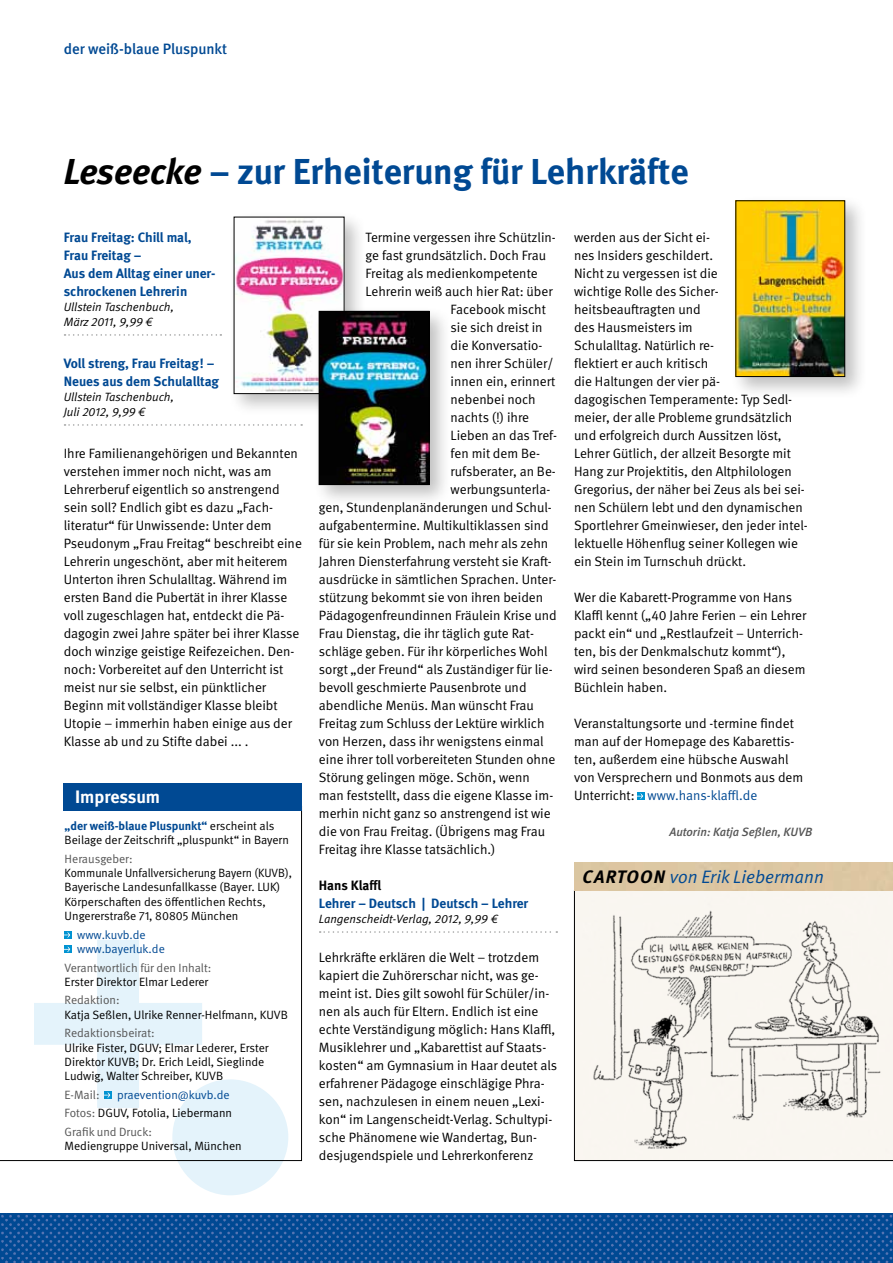
<style>
.page{position:relative;width:893px;height:1263px;background:#fff}
.page>*{position:absolute;margin:0;border:0;box-sizing:border-box;transform-origin:0 0}
.t1{font:700 36px "DGUV Meta";color:#004993}
.t2{font:italic 18px "DGUV Meta";color:#004993}
.t3{font:700 18px "DGUV Meta";letter-spacing:-.005em;color:#fff}
.t4{font:500 15px "DGUV Meta";color:#004993}
.t5{font:13.5px/18px "DGUV Meta";color:#000}
.t6{font:700 13.5px/18px "DGUV Meta";color:#004993}
.t7{font:700 13.5px "DGUV Meta";color:#000}
.t8{font:12px/14.2px "DGUV Meta";color:#000}
.t9{font:12px/14.2px "DGUV Meta";color:#000;scale:.96 1}
.t10{font:italic 12px/15px "DGUV Meta";color:#000}
.t11{font:12px "DGUV Meta";color:#565656}
.t12{font:12px/14.2px "DGUV Meta";color:#004993}
.t13{font:italic 500 12px "DGUV Meta";color:#565656}
.s1{font-style:italic;color:#000}
.s2{font-weight:700;color:#004993}
.s3{color:#004993}
.s4{color:#565656}
.s5{font-weight:700;color:#000}
</style>
<div class="page">
<svg style="left:34px;top:1161px;width:254px;height:34px"></svg>
<svg style="left:0;top:805px;width:302px;height:356px"></svg>
<svg style="left:574px;top:889px;width:319px;height:272px"></svg>
<div style="left:64px;top:783px;width:238px;height:28px;background:#004993"></div>
<img style="left:0;top:1214px;width:893px;height:49px">
<div style="left:65px;top:931px;width:7px;height:8px;background:#0093d2"></div>
<svg style="left:65px;top:932px;width:5px;height:6px"></svg>
<div style="left:65px;top:945px;width:7px;height:8px;background:#0093d2"></div>
<svg style="left:65px;top:946px;width:5px;height:7px"></svg>
<svg style="left:105px;top:1091px;width:7px;height:8px"></svg>
<svg style="left:65px;top:334px;width:156px;height:2px"></svg>
<svg style="left:65px;top:424px;width:237px;height:2px"></svg>
<svg style="left:320px;top:931px;width:237px;height:2px"></svg>
<div style="left:638px;top:792px;width:7px;height:8px;background:#0093d2"></div>
<svg style="left:638px;top:793px;width:5px;height:7px"></svg>
<div style="left:730px;top:195px;width:137px;height:204px;background:#000;opacity:.25"></div>
<img style="left:738px;top:203px;width:105px;height:172px">
<div style="left:736px;top:201px;width:109px;height:176px;border:1px solid #000"></div>
<div style="left:228px;top:211px;width:139px;height:205px;background:#000;opacity:.25"></div>
<img style="left:236px;top:219px;width:106px;height:173px">
<div style="left:313px;top:305px;width:139px;height:202px;background:#000;opacity:.25"></div>
<img style="left:321px;top:313px;width:106px;height:170px">
<div style="left:319px;top:311px;width:110px;height:174px;border:1px solid #000"></div>
<p class="t4" style="left:64px;top:40px;width:165px">der weiß-blaue Pluspunkt</p>
<h1 class="t1" style="left:64px;top:151px;width:626px"><span class="s1">Leseecke</span> – zur Erheiterung für Lehrkräfte</h1>
<p class="t6" style="left:64px;top:228px;width:153px">Frau Freitag: Chill mal,<br>Frau Freitag –<br>Aus dem Alltag einer uner&shy;schrockenen Lehrerin</p>
<p class="t10" style="left:64px;top:299px;width:112px">Ullstein Taschenbuch,<br>März 2011, 9,99 €</p>
<p class="t6" style="left:64px;top:354px;width:157px">Voll streng, Frau Freitag! –<br>Neues aus dem Schulalltag</p>
<p class="t10" style="left:64px;top:389px;width:112px">Ullstein Taschenbuch,<br>Juli 2012, 9,99 €</p>
<p class="t5" style="left:64px;top:444px;width:240px">Ihre Familienangehörigen und Bekannten verstehen immer noch nicht, was am Lehrerberuf eigentlich so anstrengend sein soll? Endlich gibt es dazu „Fach&shy;literatur“ für Unwissende: Unter dem Pseudonym „Frau Freitag“ beschreibt eine Lehrerin ungeschönt, aber mit heiterem Unterton ihren Schulalltag. Während im ersten Band die Pubertät in ihrer Klasse voll zugeschlagen hat, entdeckt die Pä&shy;dagogin zwei Jahre später bei ihrer Klasse doch winzige geistige Reifezeichen. Den&shy;noch: Vorbereitet auf den Unterricht ist meist nur sie selbst, ein pünktlicher Beginn mit vollständiger Klasse bleibt Utopie – immerhin haben einige aus der Klasse ab und zu Stifte dabei ... .</p>
<h2 class="t3" style="left:75px;top:786px;width:87px">Impressum</h2>
<p class="t8" style="left:65px;top:819px;width:226px"><span class="s2">„der weiß-blaue Pluspunkt“</span> erscheint als<br>Beilage der Zeitschrift „pluspunkt“ in Bayern</p>
<p class="t11" style="left:65px;top:852px;width:69px">Herausgeber:</p>
<p class="t9" style="left:65px;top:866px;width:238px">Kommunale Unfallversicherung Bayern (KUVB), Bayerische Landesunfallkasse (Bayer. LUK)<br>Körperschaften des öffentlichen Rechts, Ungererstraße 71, 80805 München</p>
<p class="t12" style="left:77px;top:928px;width:89px">www.kuvb.de www.bayerluk.de</p>
<p class="t11" style="left:65px;top:960px;width:148px">Verantwortlich für den Inhalt:</p>
<p class="t8" style="left:65px;top:975px;width:145px">Erster Direktor Elmar Lederer</p>
<p class="t11" style="left:65px;top:993px;width:56px">Redaktion:</p>
<p class="t8" style="left:65px;top:1008px;width:225px">Katja Seßlen, Ulrike Renner--Helfmann, KUVB</p>
<p class="t11" style="left:65px;top:1026px;width:92px">Redaktionsbeirat:</p>
<p class="t8" style="left:65px;top:1040px;width:206px">Ulrike Fister, DGUV; Elmar Lederer, Erster<br>Direktor KUVB; Dr. Erich Leidl, Sieglinde<br>Ludwig, Walter Schreiber, KUVB</p>
<p class="t11" style="left:65px;top:1087px;width:36px">E-Mail:</p>
<p class="t8" style="left:65px;top:1085px;width:169px;line-height:18.6px;text-indent:53px"><span class="s3">praevention@kuvb.de<br></span><span class="s4">Fotos:</span> DGUV, Fotolia, Liebermann<br><span class="s4">Grafik und Druck:</span></p>
<p class="t8" style="left:65px;top:1139px;width:179px">Mediengruppe Universal, München</p>
<p class="t5" style="left:366px;top:228px;width:192px">Termine vergessen ihre Schützlin-</p>
<p class="t5" style="left:366px;top:246px;width:182px">ge fast grundsätzlich. Doch Frau</p>
<p class="t5" style="left:366px;top:264px;width:174px">Freitag als medienkompetente</p>
<p class="t5" style="left:366px;top:282px;width:189px">Lehrerin weiß auch hier Rat: über</p>
<p class="t5" style="left:451px;top:300px;width:97px">Facebook mischt</p>
<p class="t5" style="left:451px;top:318px;width:94px">sie sich dreist in</p>
<p class="t5" style="left:451px;top:336px;width:93px">die Konversatio-</p>
<p class="t5" style="left:451px;top:354px;width:104px">nen ihrer Schüler/</p>
<p class="t5" style="left:451px;top:372px;width:106px">innen ein, erinnert</p>
<p class="t5" style="left:451px;top:390px;width:87px">nebenbei noch</p>
<p class="t5" style="left:451px;top:408px;width:80px">nachts (!) ihre</p>
<p class="t5" style="left:451px;top:426px;width:108px">Lieben an das Tref-</p>
<p class="t5" style="left:451px;top:444px;width:91px">fen mit dem Be-</p>
<p class="t5" style="left:451px;top:462px;width:107px">rufsberater, an Be-</p>
<p class="t5" style="left:451px;top:480px;width:101px">werbungsunterla-</p>
<p class="t5" style="left:319px;top:498px;width:234px">gen, Stundenplanänderungen und Schul-</p>
<p class="t5" style="left:319px;top:516px;width:231px">aufgabentermine. Multikultiklassen sind</p>
<p class="t5" style="left:319px;top:534px;width:231px">für sie kein Problem, nach mehr als zehn</p>
<p class="t5" style="left:319px;top:552px;width:234px">Jahren Diensterfahrung versteht sie Kraft-</p>
<p class="t5" style="left:319px;top:570px;width:239px">ausdrücke in sämtlichen Sprachen. Unter-</p>
<p class="t5" style="left:319px;top:588px;width:226px">stützung bekommt sie von ihren beiden</p>
<p class="t5" style="left:319px;top:606px;width:239px">Pädagogenfreundinnen Fräulein Krise und</p>
<p class="t5" style="left:319px;top:624px;width:217px">Frau Dienstag, die ihr täglich gute Rat-</p>
<p class="t5" style="left:319px;top:642px;width:230px">schläge geben. Für ihr körperliches Wohl</p>
<p class="t5" style="left:319px;top:660px;width:235px">sorgt „der Freund“ als Zuständiger für lie-</p>
<p class="t5" style="left:319px;top:678px;width:209px">bevoll geschmierte Pausenbrote und</p>
<p class="t5" style="left:319px;top:696px;width:217px">abendliche Menüs. Man wünscht Frau</p>
<p class="t5" style="left:319px;top:714px;width:227px">Freitag zum Schluss der Lektüre wirklich</p>
<p class="t5" style="left:319px;top:732px;width:226px">von Herzen, dass ihr wenigstens einmal</p>
<p class="t5" style="left:319px;top:750px;width:238px">eine ihrer toll vorbereiteten Stunden ohne</p>
<p class="t5" style="left:319px;top:768px;width:212px">Störung gelingen möge. Schön, wenn</p>
<p class="t5" style="left:319px;top:786px;width:236px">man feststellt, dass die eigene Klasse im-</p>
<p class="t5" style="left:319px;top:804px;width:233px">merhin nicht ganz so anstrengend ist wie</p>
<p class="t5" style="left:319px;top:822px;width:228px">die von Frau Freitag. (Übrigens mag Frau</p>
<p class="t5" style="left:319px;top:840px;width:178px">Freitag ihre Klasse tatsächlich.)</p>
<p class="t7" style="left:319px;top:877px;width:64px">Hans Klaffl</p>
<p class="t6" style="left:319px;top:894px;width:211px">Lehrer – Deutsch | Deutsch – Lehrer</p>
<p class="t10" style="left:319px;top:911px;width:180px">Langenscheidt-Verlag, 2012, 9,99 €</p>
<p class="t5" style="left:319px;top:948px;width:240px">Lehrkräfte erklären die Welt – trotzdem kapiert die Zuhörerschar nicht, was ge&shy;meint ist. Dies gilt sowohl für Schüler/in&shy;nen als auch für Eltern. Endlich ist eine echte Verständigung möglich: Hans Klaffl, Musiklehrer und „Kabarettist auf Staats&shy;kosten“ am Gymnasium in Haar deutet als erfahrener Pädagoge einschlägige Phra&shy;sen, nachzulesen in einem neuen „Lexi&shy;kon“ im Langenscheidt-Verlag. Schultypi&shy;sche Phänomene wie Wandertag, Bun&shy;desjugendspiele und Lehrerkonferenz</p>
<p class="t5" style="left:574px;top:228px;width:235px">werden aus der Sicht ei-<br>nes Insiders geschildert.<br>Nicht zu vergessen ist die<br>wichtige Rolle des Sicher&shy;heitsbeauftragten und<br>des Hausmeisters im<br>Schulalltag. Natürlich re-<br>flektiert er auch kritisch<br>die Haltungen der vier pä-<br>dagogischen Temperamente: Typ Sedl&shy;meier, der alle Probleme grundsätzlich und erfolgreich durch Aussitzen löst,<br>Lehrer Gütlich, der allzeit Besorgte mit<br>Hang zur Projektitis, den Altphilologen<br>Gregorius, der näher bei Zeus als bei sei&shy;nen Schülern lebt und den dynamischen<br>Sportlehrer Gmeinwieser, den jeder intel&shy;lektuelle Höhenflug seiner Kollegen wie ein Stein im Turnschuh drückt.</p>
<p class="t5" style="left:574px;top:588px;width:234px">Wer die Kabarett-Programme von Hans Klaffl kennt („40 Jahre Ferien – ein Lehrer packt ein“ und „Restlaufzeit – Unterrich&shy;ten, bis der Denkmalschutz kommt“), wird seinen besonderen Spaß an diesem Büchlein haben.</p>
<p class="t5" style="left:574px;top:714px;width:231px">Veranstaltungsorte und -termine findet man auf der Homepage des Kabarettis&shy;ten, außerdem eine hübsche Auswahl von Versprechern und Bonmots aus dem Unterricht: <span class="s3">www.hans-klaffl.de</span></p>
<p class="t13" style="left:669px;top:824px;width:144px">Autorin: Katja Seßlen, KUVB</p>
<h2 class="t2" style="left:583px;top:866px;width:243px"><span class="s5">Cartoon</span> von Erik Liebermann</h2>
</div>
